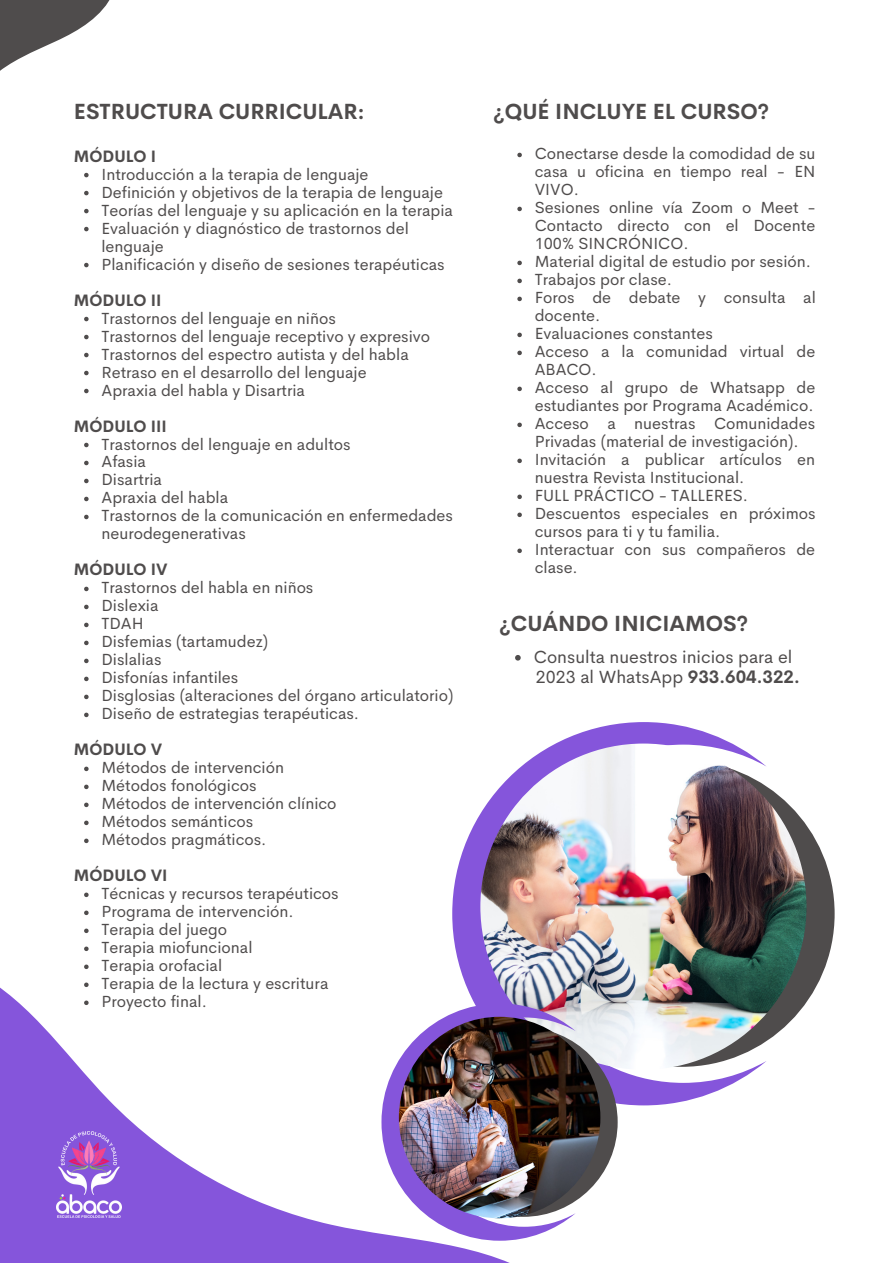
<style>
.page{position:relative;width:893px;height:1264px;background:#fff}
.page>*{position:absolute;margin:0;border:0;box-sizing:border-box;transform-origin:0 0}
.t1{font:700 21.45px "Cerebri Sans";color:#4f4c4c}
.t2{font:17.7px/20.2px "Cerebri Sans";color:#4f4c4c}
.t3{font:16.2px/18px "Cerebri Sans";color:#4f4c4c}
.t4{font:700 16.2px "Cerebri Sans";color:#4f4c4c}
.s1{font-weight:700}
</style>
<div class="page">
<svg style="left:458px;top:722px;width:302px;height:375px"></svg>
<svg style="left:700px;top:760px;width:134px;height:306px"></svg>
<img style="left:480px;top:743px;width:326px;height:326px;border-radius:50%">
<svg style="left:0;top:864px;width:700px;height:398px"></svg>
<svg style="left:0;top:0;width:110px;height:71px"></svg>
<svg style="left:84px;top:173px;width:5px;height:4px"></svg>
<svg style="left:84px;top:191px;width:5px;height:4px"></svg>
<svg style="left:84px;top:209px;width:5px;height:4px"></svg>
<svg style="left:84px;top:227px;width:5px;height:4px"></svg>
<svg style="left:84px;top:263px;width:5px;height:4px"></svg>
<svg style="left:84px;top:317px;width:5px;height:4px"></svg>
<svg style="left:84px;top:335px;width:5px;height:4px"></svg>
<svg style="left:84px;top:353px;width:5px;height:4px"></svg>
<svg style="left:84px;top:371px;width:5px;height:4px"></svg>
<svg style="left:84px;top:389px;width:5px;height:4px"></svg>
<svg style="left:84px;top:443px;width:5px;height:4px"></svg>
<svg style="left:84px;top:461px;width:5px;height:4px"></svg>
<svg style="left:84px;top:479px;width:5px;height:4px"></svg>
<svg style="left:84px;top:496px;width:5px;height:5px"></svg>
<svg style="left:84px;top:514px;width:5px;height:5px"></svg>
<svg style="left:84px;top:586px;width:5px;height:5px"></svg>
<svg style="left:84px;top:604px;width:5px;height:5px"></svg>
<svg style="left:84px;top:622px;width:5px;height:5px"></svg>
<svg style="left:84px;top:640px;width:5px;height:5px"></svg>
<svg style="left:84px;top:658px;width:5px;height:5px"></svg>
<svg style="left:84px;top:676px;width:5px;height:5px"></svg>
<svg style="left:84px;top:694px;width:5px;height:5px"></svg>
<svg style="left:84px;top:712px;width:5px;height:5px"></svg>
<svg style="left:84px;top:766px;width:5px;height:5px"></svg>
<svg style="left:84px;top:784px;width:5px;height:5px"></svg>
<svg style="left:84px;top:802px;width:5px;height:5px"></svg>
<svg style="left:84px;top:820px;width:5px;height:5px"></svg>
<svg style="left:84px;top:838px;width:5px;height:5px"></svg>
<svg style="left:84px;top:892px;width:5px;height:5px"></svg>
<svg style="left:84px;top:910px;width:5px;height:5px"></svg>
<svg style="left:84px;top:928px;width:5px;height:5px"></svg>
<svg style="left:84px;top:946px;width:5px;height:5px"></svg>
<svg style="left:84px;top:964px;width:5px;height:5px"></svg>
<svg style="left:84px;top:982px;width:5px;height:5px"></svg>
<svg style="left:84px;top:1000px;width:5px;height:5px"></svg>
<svg style="left:515px;top:655px;width:5px;height:5px"></svg>
<svg style="left:381px;top:1003px;width:194px;height:237px"></svg>
<svg style="left:462px;top:1027px;width:155px;height:189px"></svg>
<img style="left:399px;top:1016px;width:201px;height:202px;border-radius:50%">
<img style="left:56px;top:1131px;width:66px;height:86px">
<svg style="left:517px;top:153px;width:5px;height:4px"></svg>
<svg style="left:517px;top:207px;width:5px;height:4px"></svg>
<svg style="left:517px;top:261px;width:5px;height:4px"></svg>
<svg style="left:517px;top:279px;width:5px;height:4px"></svg>
<svg style="left:517px;top:297px;width:5px;height:4px"></svg>
<svg style="left:517px;top:332px;width:5px;height:5px"></svg>
<svg style="left:517px;top:350px;width:5px;height:5px"></svg>
<svg style="left:517px;top:386px;width:5px;height:5px"></svg>
<svg style="left:517px;top:422px;width:5px;height:5px"></svg>
<svg style="left:517px;top:458px;width:5px;height:5px"></svg>
<svg style="left:517px;top:494px;width:5px;height:5px"></svg>
<svg style="left:517px;top:512px;width:5px;height:5px"></svg>
<svg style="left:517px;top:548px;width:5px;height:5px"></svg>
<h1 class="t1" style="left:74px;top:98px;width:292px">ESTRUCTURA CURRICULAR:</h1>
<h1 class="t1" style="left:493px;top:98px;width:277px">¿QUÉ INCLUYE EL CURSO?</h1>
<p class="t4" style="left:74px;top:145px;width:84px">MÓDULO I</p>
<p class="t3" style="left:101px;top:165px;width:353px">Introducción a la terapia de lenguaje<br>Definición y objetivos de la terapia de lenguaje Teorías del lenguaje y su aplicación en la terapia Evaluación y diagnóstico de trastornos del lenguaje<br>Planificación y diseño de sesiones terapéuticas</p>
<p class="t3" style="left:101px;top:309px;width:330px">Trastornos del lenguaje en niños<br>Trastornos del lenguaje receptivo y expresivo Trastornos del espectro autista y del habla Retraso en el desarrollo del lenguaje<br>Apraxia del habla y Disartria</p>
<p class="t3" style="left:101px;top:435px;width:353px">Trastornos del lenguaje en adultos<br>Afasia<br>Disartria<br>Apraxia del habla<br>Trastornos de la comunicación en enfermedades neurodegenerativas</p>
<p class="t3" style="left:101px;top:578px;width:353px">Trastornos del habla en niños<br>Dislexia<br>TDAH<br>Disfemias (tartamudez)<br>Dislalias<br>Disfonías infantiles<br>Disglosias (alteraciones del órgano articulatorio)<br>Diseño de estrategias terapéuticas.</p>
<p class="t3" style="left:101px;top:758px;width:236px">Métodos de intervención<br>Métodos fonológicos<br>Métodos de intervención clínico<br>Métodos semánticos<br>Métodos pragmáticos.</p>
<p class="t3" style="left:101px;top:884px;width:239px">Técnicas y recursos terapéuticos<br>Programa de intervención.<br>Terapia del juego<br>Terapia miofuncional<br>Terapia orofacial<br>Terapia de la lectura y escritura<br>Proyecto final.</p>
<p class="t4" style="left:74px;top:289px;width:89px">MÓDULO II</p>
<p class="t4" style="left:74px;top:415px;width:94px">MÓDULO III</p>
<p class="t4" style="left:74px;top:559px;width:95px">MÓDULO IV</p>
<p class="t4" style="left:74px;top:739px;width:90px">MÓDULO V</p>
<p class="t4" style="left:74px;top:865px;width:95px">MÓDULO VI</p>
<p class="t3" style="left:534px;top:145px;width:282px">Conectarse desde la comodidad de su casa u oficina en tiempo real - EN<br>VIVO.<br>Sesiones online vía Zoom o Meet -<br>Contacto directo con el Docente<br>100% SINCRÓNICO.<br>Material digital de estudio por sesión.<br>Trabajos por clase.<br>Foros de debate y consulta al docente.<br>Evaluaciones constantes<br>Acceso a la comunidad virtual de<br>ABACO.<br>Acceso al grupo de Whatsapp de estudiantes por Programa Académico.<br>Acceso a nuestras Comunidades<br>Privadas (material de investigación).<br>Invitación a publicar artículos en nuestra Revista Institucional.<br>FULL PRÁCTICO - TALLERES.<br>Descuentos especiales en próximos cursos para ti y tu familia.<br>Interactuar con sus compañeros de clase.</p>
<h1 class="t1" style="left:499px;top:609px;width:250px">¿CUÁNDO INICIAMOS?</h1>
<p class="t2" style="left:534px;top:646px;width:267px">Consulta nuestros inicios para el<br>2023 al WhatsApp <span class="s1">933.604.322.</span></p>
</div>
